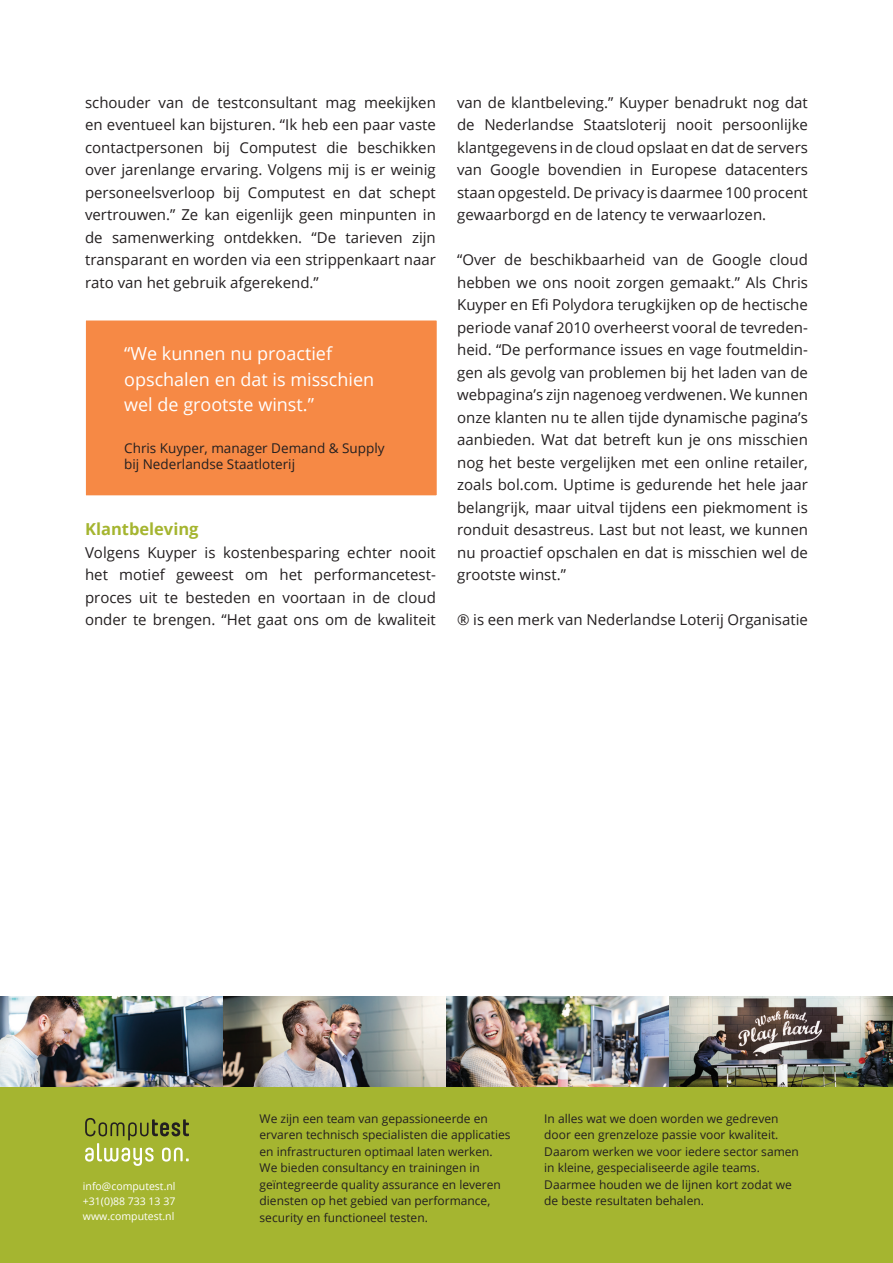
<style>
.page{position:relative;width:893px;height:1263px;background:#fff}
.page>*{position:absolute;margin:0;border:0;box-sizing:border-box;transform-origin:0 0}
.t1{font:18px/25.5px "Open Sans";color:#fff}
.t2{font:700 16.5px "Open Sans";color:#a5b530}
.t3{font:15px/22.5px "Open Sans";color:#231f20;text-align:justify}
.t4{font:13.5px/16.2px "Open Sans";color:#231f20}
.t5{font:12px/16.5px "Open Sans";color:#231f20}
.t6{font:10.5px/15px "Open Sans";color:#fff;text-align:justify}
</style>
<div class="page">
<div style="left:0;top:1016px;width:893px;height:247px;background:#a5b530"></div>
<svg style="left:85px;top:1118px;width:104px;height:48px"></svg>
<img style="left:0;top:996px;width:223px;height:90px">
<img style="left:223px;top:996px;width:223px;height:90px">
<img style="left:446px;top:996px;width:224px;height:90px">
<img style="left:670px;top:996px;width:223px;height:90px">
<div style="left:85px;top:320px;width:352px;height:176px;background:#f68945"></div>
<p class="t3" style="left:85px;top:90px;width:352px">schouder van de testconsultant mag meekijken en eventueel kan bijsturen. “Ik heb een paar vaste contactpersonen bij Computest die beschikken over jarenlange ervaring. Volgens mij is er weinig personeelsverloop bij Computest en dat schept vertrouwen.” Ze kan eigenlijk geen minpunten in de samenwerking ontdekken. “De tarieven zijn transparant en worden via een strippenkaart naar rato van het gebruik afgerekend.”</p>
<p class="t1" style="left:124px;top:341px;width:252px">“We kunnen nu proactief opschalen en dat is misschien wel de grootste winst.”</p>
<p class="t4" style="left:124px;top:440px;width:262px">Chris Kuyper, manager Demand &amp; Supply bij Nederlandse Staatloterij</p>
<p class="t2" style="left:85px;top:517px;width:115px">Klantbeleving</p>
<p class="t3" style="left:85px;top:540px;width:352px">Volgens Kuyper is kostenbesparing echter nooit het motief geweest om het performancetest&shy;proces uit te besteden en voortaan in de cloud onder te brengen. “Het gaat ons om de kwaliteit</p>
<p class="t3" style="left:457px;top:90px;width:352px">van de klantbeleving.” Kuyper benadrukt nog dat de Nederlandse Staatsloterij nooit persoonlijke klantgegevens in de cloud opslaat en dat de servers van Google bovendien in Europese datacenters staan opgesteld. De privacy is daarmee 100 procent gewaarborgd en de latency te verwaarlozen.</p>
<p class="t3" style="left:457px;top:248px;width:352px">“Over de beschikbaarheid van de Google cloud hebben we ons nooit zorgen gemaakt.” Als Chris Kuyper en Efi Polydora terugkijken op de hectische periode vanaf 2010 overheerst vooral de tevreden&shy;heid. “De performance issues en vage foutmeldin&shy;gen als gevolg van problemen bij het laden van de webpagina’s zijn nagenoeg verdwenen. We kunnen onze klanten nu te allen tijde dynamische pagina’s aanbieden. Wat dat betreft kun je ons misschien nog het beste vergelijken met een online retailer, zoals bol.com. Uptime is gedurende het hele jaar belangrijk, maar uitval tijdens een piekmoment is ronduit desastreus. Last but not least, we kunnen nu proactief opschalen en dat is misschien wel de grootste winst.”</p>
<p class="t3" style="left:457px;top:608px;width:352px">® is een merk van Nederlandse Loterij Organisatie</p>
<p class="t6" style="left:83px;top:1178px;width:94px">info@computest.nl +31(0)88 733 13 37 www.computest.nl</p>
<p class="t5" style="left:260px;top:1110px;width:253px">We zijn een team van gepassioneerde en ervaren technisch specialisten die applicaties en infrastructuren optimaal laten werken.<br>We bieden consultancy en trainingen in geïntegreerde quality assurance en leveren diensten op het gebied van performance, security en functioneel testen.</p>
<p class="t5" style="left:544px;top:1110px;width:256px">In alles wat we doen worden we gedreven door een grenzeloze passie voor kwaliteit.<br>Daarom werken we voor iedere sector samen in kleine, gespecialiseerde agile teams.<br>Daarmee houden we de lijnen kort zodat we de beste resultaten behalen.</p>
</div>
